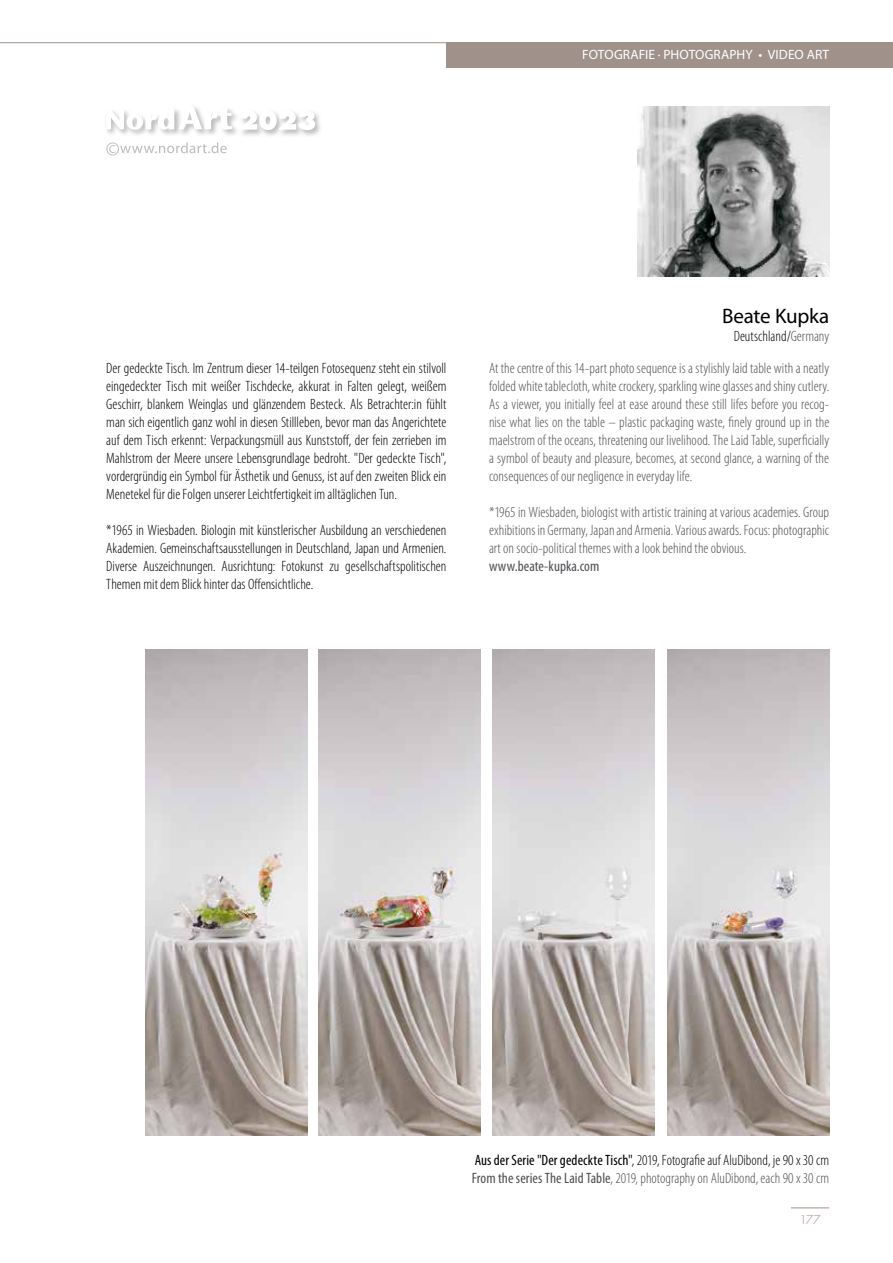
<style>
.page{position:relative;width:893px;height:1263px;background:#fff}
.page>*{position:absolute;margin:0;border:0;box-sizing:border-box;transform-origin:0 0}
.t1{font:21px "Myriad Pro";letter-spacing:-.01em;color:#000}
.t2{font:300 condensed 15px/18px "Myriad Pro";color:#000;text-align:justify}
.t3{font:300 condensed 15px/18px "Myriad Pro";color:#514f53;text-align:justify}
.t4{font:condensed 15px "Myriad Pro";letter-spacing:.005em;color:#514f53}
.t5{font:13.5px "Myriad Pro";letter-spacing:.005em;color:#fff}
.t6{font:300 12px "Futura Std";color:#a0918b}
.s1{color:#514f53}
.s2{font-weight:400;color:#000}
.s3{color:#000}
.s4{font-weight:400}
</style>
<div class="page">
<div style="left:446px;top:43px;width:447px;height:25px;background:#a0918b"></div>
<hr style="left:0;top:42px;width:446px;height:1px;background:#a0918b">
<hr style="left:791px;top:1207px;width:38px;height:1px;background:#a0918b">
<svg style="left:106px;top:142px;width:121px;height:13px"></svg>
<svg style="left:106px;top:130px;width:71px;height:5px"></svg>
<svg style="left:177px;top:111px;width:60px;height:24px"></svg>
<svg style="left:107px;top:107px;width:125px;height:23px"></svg>
<svg style="left:242px;top:113px;width:78px;height:23px"></svg>
<svg style="left:241px;top:112px;width:74px;height:18px"></svg>
<img style="left:145px;top:650px;width:162px;height:486px">
<img style="left:319px;top:650px;width:161px;height:486px">
<img style="left:493px;top:650px;width:162px;height:486px">
<img style="left:667px;top:650px;width:162px;height:486px">
<img style="left:638px;top:106px;width:191px;height:170px">
<p class="t5" style="left:582px;top:46px;width:248px">FOTOGRAFIE · PHOTOGRAPHY • VIDEO ART</p>
<p class="t2" style="left:106px;top:359px;width:342px">Der gedeckte Tisch. Im Zentrum dieser 14-teilgen Fotosequenz steht ein stilvoll eingedeckter Tisch mit weißer Tischdecke, akkurat in Falten gelegt, weißem Geschirr, blankem Weinglas und glänzendem Besteck. Als Betrachter:in fühlt man sich eigentlich ganz wohl in diesen Stillleben, bevor man das Angerichtete auf dem Tisch erkennt: Verpackungsmüll aus Kunststoff, der fein zerrieben im Mahlstrom der Meere unsere Lebensgrundlage bedroht. "Der gedeckte Tisch", vordergründig ein Symbol für Ästhetik und Genuss, ist auf den zweiten Blick ein Menetekel für die Folgen unserer Leichtfertigkeit im alltäglichen Tun.</p>
<p class="t2" style="left:106px;top:521px;width:342px">*1965 in Wiesbaden. Biologin mit künstlerischer Ausbildung an verschiedenen Akademien. Gemeinschaftsausstellungen in Deutschland, Japan und Armenien.<br>Diverse Auszeichnungen. Ausrichtung: Fotokunst zu gesellschaftspolitischen Themen mit dem Blick hinter das Offensichtliche.</p>
<h1 class="t1" style="left:722px;top:303px;width:109px">Beate Kupka</h1>
<p class="t2" style="left:734px;top:327px;width:97px">Deutschland/<span class="s1">Germany</span></p>
<p class="t3" style="left:489px;top:359px;width:342px">At the centre of this 14-part photo sequence is a stylishly laid table with a neatly folded white tablecloth, white crockery, sparkling wine glasses and shiny cutlery.<br>As a viewer, you initially feel at ease around these still lifes before you recog&shy;nise what lies on the table – plastic packaging waste, finely ground up in the maelstrom of the oceans, threatening our livelihood. The Laid Table, superficially a symbol of beauty and pleasure, becomes, at second glance, a warning of the consequences of our negligence in everyday life.</p>
<p class="t3" style="left:489px;top:503px;width:342px">*1965 in Wiesbaden, biologist with artistic training at various academies. Group exhibitions in Germany, Japan and Armenia. Various awards. Focus: photographic art on socio-political themes with a look behind the obvious.</p>
<p class="t4" style="left:489px;top:557px;width:112px">www.beate-kupka.com</p>
<p class="t3" style="left:472px;top:1151px;width:359px"><span class="s2">Aus der Serie "Der gedeckte Tisch"</span><span class="s3">, 2019, Fotografie auf AluDibond, je 90 x 30 cm<br></span><span class="s4">From the series The Laid Table</span>, 2019, photography on AluDibond, each 90 x 30 cm</p>
<p class="t6" style="left:799px;top:1213px;width:23px">177</p>
</div>
